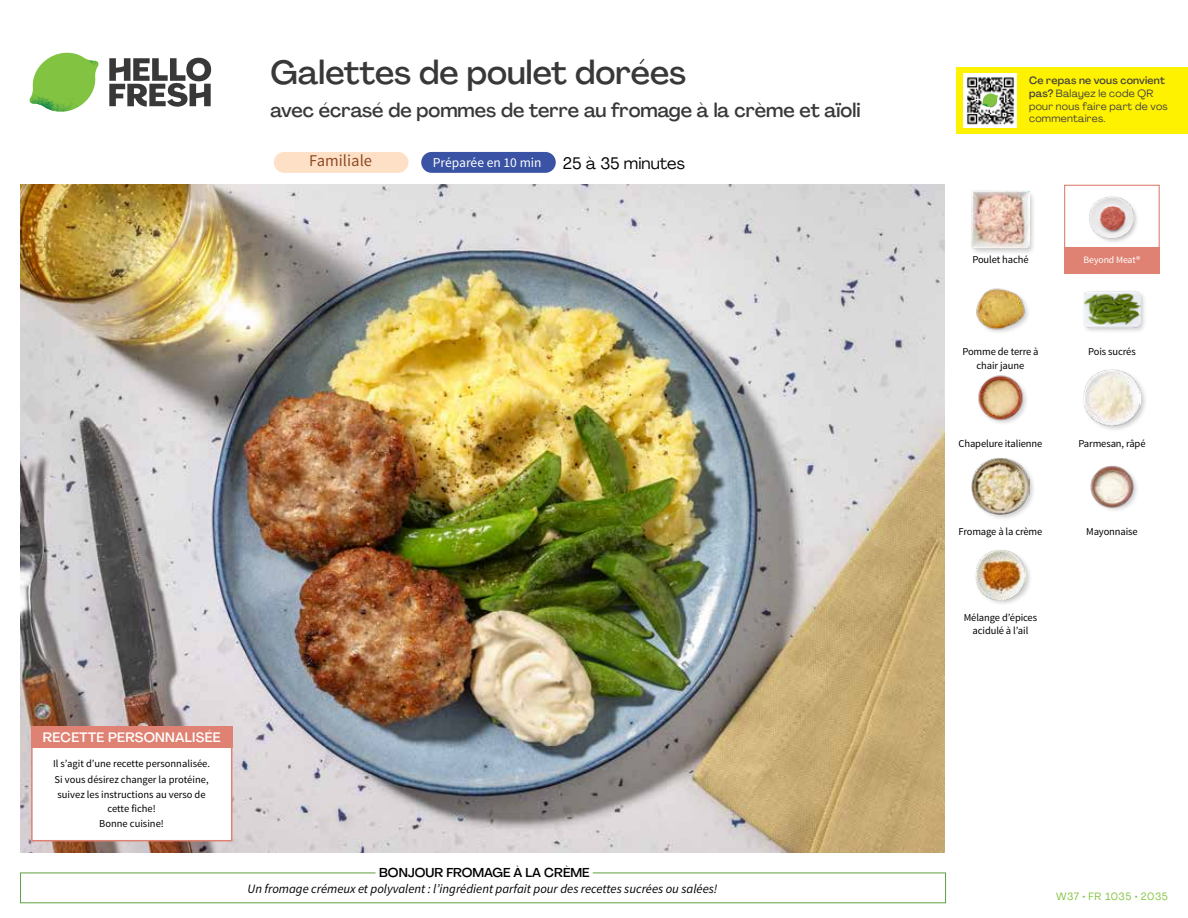
<style>
.page{position:relative;width:1188px;height:918px;background:#fff}
.page>*{position:absolute;margin:0;border:0;box-sizing:border-box;transform-origin:0 0}
.t1{font:500 33px "Agrandir";color:#383839}
.t2{font:500 19.5px "Agrandir";color:#383839}
.t3{font:16.5px "Agrandir";color:#000}
.t4{font:16.5px "Source Sans Pro";color:#8e4b25}
.t5{font:500 13.5px "Agrandir";letter-spacing:.02em;color:#fff}
.t6{font:13.5px "Source Sans Pro";color:#fff}
.t7{font:italic 12.75px "Source Sans Pro";color:#000}
.t8{font:500 12.75px "Agrandir";color:#000}
.t9{font:10.5px/15.6px "Source Sans Pro";letter-spacing:-.01em;color:#000;text-align:center}
.t10{font:10.5px/12.8px "Agrandir";letter-spacing:.02em;color:#414042}
.t11{font:10.5px "Agrandir";letter-spacing:.05em;color:#82c341}
.t12{font:9.75px "Source Sans Pro";letter-spacing:-.01em;color:#fff}
.s1{font-weight:500}
</style>
<div class="page">
<svg style="left:109px;top:57px;width:102px;height:50px"></svg>
<svg style="left:34px;top:53px;width:62px;height:40px"></svg>
<img style="left:67px;top:53px;width:32px;height:26px">
<img style="left:33px;top:75px;width:59px;height:11px">
<img style="left:29px;top:79px;width:61px;height:33px">
<img style="left:65px;top:86px;width:27px;height:25px">
<div style="left:20px;top:873px;width:926px;height:30px;border:1px solid #609f43"></div>
<div style="left:376px;top:865px;width:217px;height:15px;background:#fff"></div>
<img style="left:21px;top:184px;width:924px;height:668px">
<div style="left:274px;top:152px;width:134px;height:21px;background:#fee0c6;border-radius:10px"></div>
<div style="left:421px;top:152px;width:135px;height:21px;background:#3a53a4;border-radius:10px"></div>
<div style="left:974px;top:549px;width:59px;height:58px;background:#000;opacity:.2"></div>
<img style="left:975px;top:550px;width:51px;height:50px">
<img style="left:1090px;top:465px;width:47px;height:46px">
<div style="left:971px;top:456px;width:65px;height:66px;background:#000;opacity:.2"></div>
<img style="left:972px;top:458px;width:57px;height:57px">
<div style="left:1082px;top:368px;width:66px;height:64px;background:#000;opacity:.2"></div>
<img style="left:1083px;top:369px;width:58px;height:57px">
<img style="left:978px;top:375px;width:49px;height:48px">
<div style="left:1082px;top:290px;width:65px;height:44px;background:#000;opacity:.2"></div>
<img style="left:1083px;top:290px;width:58px;height:44px">
<img style="left:976px;top:288px;width:52px;height:44px">
<div style="left:1089px;top:195px;width:51px;height:49px;background:#000;opacity:.2"></div>
<img style="left:1089px;top:195px;width:46px;height:44px">
<div style="left:970px;top:190px;width:66px;height:65px;background:#000;opacity:.2"></div>
<img style="left:972px;top:191px;width:57px;height:57px">
<div style="left:1064px;top:185px;width:96px;height:72px;border:1px solid #df8273"></div>
<div style="left:1064px;top:247px;width:96px;height:27px;background:#df8273"></div>
<div style="left:31px;top:726px;width:201px;height:115px;background:#fff;border:2px solid #df8273"></div>
<div style="left:31px;top:726px;width:202px;height:22px;background:#df8273"></div>
<div style="left:956px;top:67px;width:232px;height:67px;background:#fff200"></div>
<img style="left:964px;top:74px;width:52px;height:54px">
<svg style="left:982px;top:93px;width:16px;height:14px"></svg>
<h1 class="t1" style="left:271px;top:52px;width:417px">Galettes de poulet dorées</h1>
<h2 class="t2" style="left:271px;top:98px;width:591px">avec écrasé de pommes de terre au fromage à la crème et aïoli</h2>
<h3 class="t4" style="left:309px;top:151px;width:64px">Familiale</h3>
<p class="t6" style="left:433px;top:155px;width:110px">Préparée en 10 min</p>
<h3 class="t3" style="left:563px;top:153px;width:123px">25 à 35 minutes</h3>
<p class="t5" style="left:43px;top:729px;width:179px">RECETTE PERSONNALISÉE</p>
<p class="t9" style="left:53px;top:756px;width:158px;text-align:left">Il s’agit d’une recette personnalisée.<br>Si vous désirez changer la protéine, suivez les instructions au verso de</p>
<p class="t9" style="left:99px;top:801px;width:66px">cette fiche!<br>Bonne cuisine!</p>
<p class="t8" style="left:379px;top:864px;width:212px">BONJOUR FROMAGE À LA CRÈME</p>
<p class="t7" style="left:248px;top:881px;width:471px">Un fromage crémeux et polyvalent : l’ingrédient parfait pour des recettes sucrées ou salées!</p>
<p class="t10" style="left:1029px;top:74px;width:140px"><span class="s1">Ce repas ne vous convient pas?</span> Balayez le code QR pour nous faire part de vos commentaires.</p>
<p class="t9" style="left:972px;top:252px;width:58px">Poulet haché</p>
<p class="t12" style="left:1084px;top:253px;width:58px">Beyond Meat®</p>
<p class="t9" style="left:962px;top:345px;width:78px;line-height:13.5px">Pomme de terre à chair jaune</p>
<p class="t9" style="left:1088px;top:344px;width:49px">Pois sucrés</p>
<p class="t9" style="left:959px;top:436px;width:85px">Chapelure italienne</p>
<p class="t9" style="left:1078px;top:436px;width:69px">Parmesan, râpé</p>
<p class="t9" style="left:958px;top:524px;width:85px">Fromage à la crème</p>
<p class="t9" style="left:1086px;top:524px;width:53px">Mayonnaise</p>
<p class="t9" style="left:964px;top:610px;width:75px;line-height:13.5px">Mélange d’épices acidulé à l’ail</p>
<p class="t11" style="left:1056px;top:890px;width:113px">W37 • FR 1035 • 2035</p>
</div>
